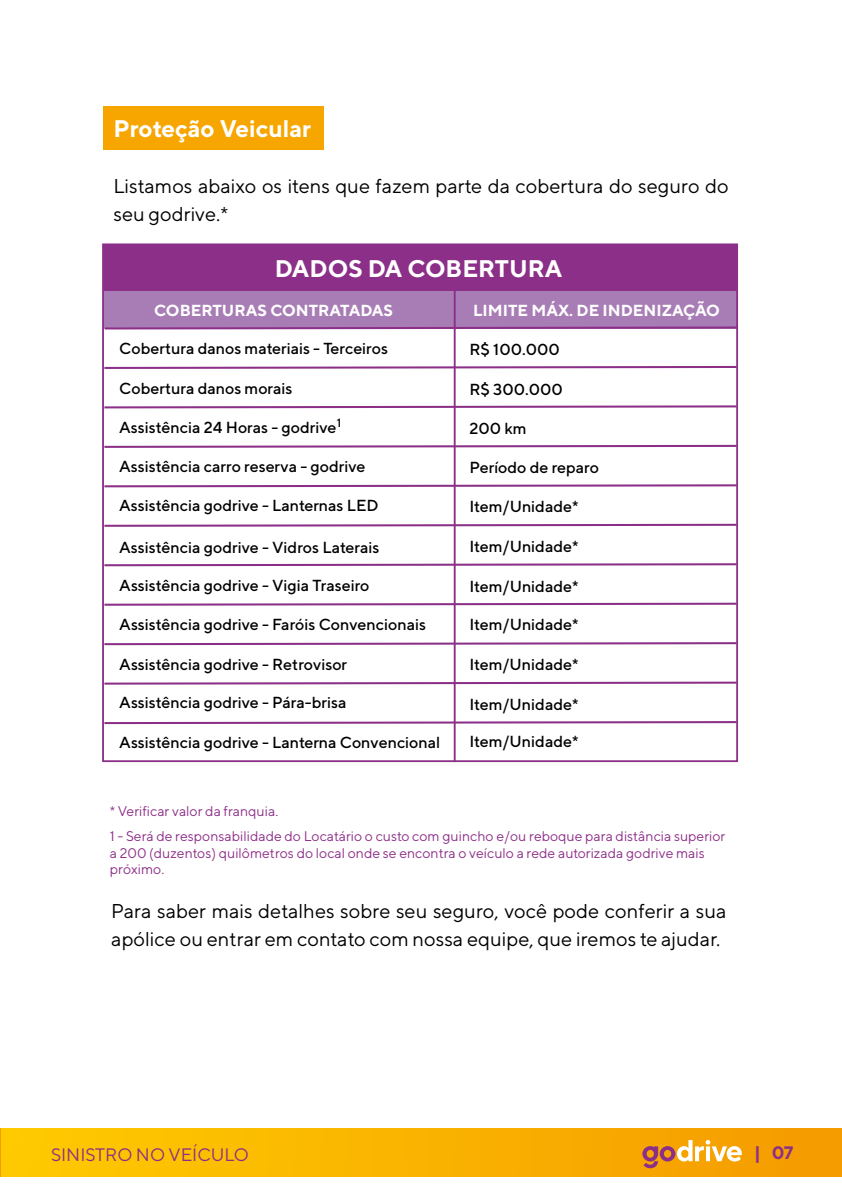
<style>
.page{position:relative;width:842px;height:1191px;background:#fff}
.page>*{position:absolute;margin:0;border:0;box-sizing:border-box;transform-origin:0 0}
.t1{font:700 24px "TT Norms";color:#fff}
.t2{font:20px/28px "TT Norms";color:#000}
.t3{font:18px "TT Norms";color:#8c2f88}
.t4{font:700 18px "TT Norms";color:#8c2f88}
.t5{font:500 16px "TT Norms";color:#000}
.t6{font:700 16px "TT Norms";color:#fff}
.t7{font:14px/24.8px "TT Norms";color:#8d2e88}
.t8{font:500 12px "TT Norms";color:#000}
</style>
<div class="page">
<div style="left:0;top:1128px;width:842px;height:48px;background:linear-gradient(to right,#ffcb00,#f59b00)"></div>
<hr style="left:0;top:1128px;width:1px;height:48px;background:#f59c00">
<svg style="left:642px;top:1140px;width:100px;height:28px"></svg>
<div style="left:103px;top:106px;width:220px;height:44px;background:#f7a600"></div>
<div style="left:104px;top:287px;width:634px;height:42px;background:#a87db6"></div>
<div style="left:103px;top:245px;width:634px;height:46px;background:#8c2f88"></div>
<svg style="left:105px;top:325px;width:630px;height:400px"></svg>
<hr style="left:454px;top:286px;width:2px;height:476px;background:#8c2f88">
<div style="left:102px;top:243px;width:636px;height:519px;border:2px solid #8c2f88"></div>
<h1 class="t1" style="left:113px;top:113px;width:199px">Proteção Veicular</h1>
<p class="t2" style="left:113px;top:171px;width:617px">Listamos abaixo os itens que fazem parte da cobertura do seguro do seu godrive.*</p>
<h1 class="t1" style="left:275px;top:254px;width:289px">DADOS DA COBERTURA</h1>
<p class="t6" style="left:154px;top:300px;width:240px">COBERTURAS CONTRATADAS</p>
<p class="t6" style="left:473px;top:300px;width:248px">LIMITE MÁX. DE INDENIZAÇÃO</p>
<p class="t5" style="left:119px;top:338px;width:270px">Cobertura danos materiais - Terceiros</p>
<p class="t5" style="left:119px;top:378px;width:175px">Cobertura danos morais</p>
<p class="t5" style="left:119px;top:417px;width:219px">Assistência 24 Horas - godrive</p>
<p class="t5" style="left:119px;top:456px;width:248px">Assistência carro reserva - godrive</p>
<p class="t5" style="left:119px;top:495px;width:261px">Assistência godrive - Lanternas LED</p>
<p class="t5" style="left:119px;top:537px;width:262px">Assistência godrive - Vidros Laterais</p>
<p class="t5" style="left:119px;top:575px;width:252px">Assistência godrive - Vigia Traseiro</p>
<p class="t5" style="left:119px;top:615px;width:308px">Assistência godrive - Faróis Convencionais</p>
<p class="t5" style="left:119px;top:655px;width:229px">Assistência godrive - Retrovisor</p>
<p class="t5" style="left:119px;top:692px;width:229px">Assistência godrive - Pára-brisa</p>
<p class="t5" style="left:119px;top:732px;width:323px">Assistência godrive - Lanterna Convencional</p>
<p class="t8" style="left:337px;top:415px;width:6px">1</p>
<p class="t5" style="left:469px;top:339px;width:92px">R$ 100.000</p>
<p class="t5" style="left:469px;top:379px;width:95px">R$ 300.000</p>
<p class="t5" style="left:469px;top:418px;width:59px">200 km</p>
<p class="t5" style="left:469px;top:458px;width:131px">Período de reparo</p>
<p class="t5" style="left:469px;top:497px;width:111px">Item/Unidade*</p>
<p class="t5" style="left:469px;top:536px;width:111px">Item/Unidade*</p>
<p class="t5" style="left:469px;top:576px;width:111px">Item/Unidade*</p>
<p class="t5" style="left:469px;top:614px;width:111px">Item/Unidade*</p>
<p class="t5" style="left:469px;top:654px;width:111px">Item/Unidade*</p>
<p class="t5" style="left:469px;top:694px;width:111px">Item/Unidade*</p>
<p class="t5" style="left:469px;top:732px;width:111px">Item/Unidade*</p>
<p class="t7" style="left:110px;top:798px;width:617px">* Verificar valor da franquia.<br>1 - Será de responsabilidade do Locatário o custo com guincho e/ou reboque para distância superior</p>
<p class="t7" style="left:110px;top:844px;width:596px;line-height:16.8px">a 200 (duzentos) quilômetros do local onde se encontra o veículo a rede autorizada godrive mais próximo.</p>
<p class="t2" style="left:111px;top:896px;width:617px">Para saber mais detalhes sobre seu seguro, você pode conferir a sua apólice ou entrar em contato com nossa equipe, que iremos te ajudar.</p>
<p class="t3" style="left:51px;top:1144px;width:200px">SINISTRO NO VEÍCULO</p>
<p class="t4" style="left:754px;top:1141px;width:41px">| 07</p>
</div>
